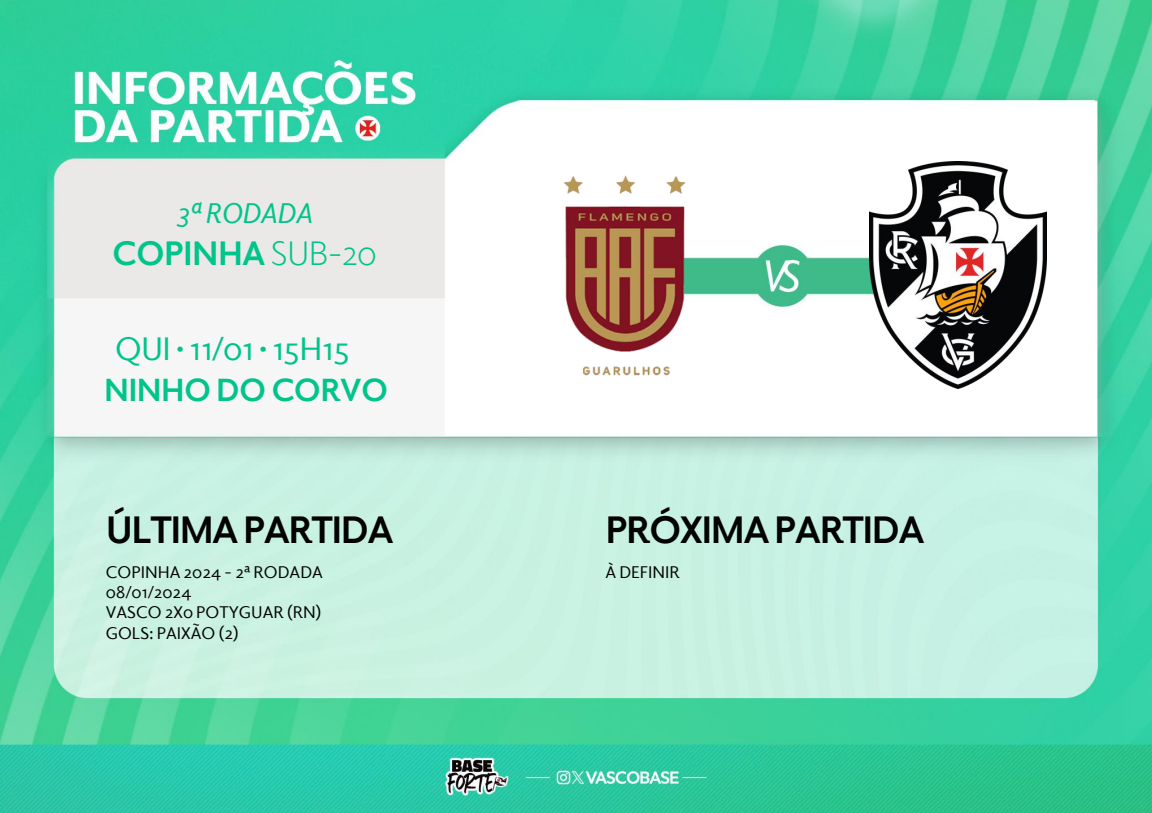
<style>
.page{position:relative;width:1152px;height:813px;background:#fff}
.page>*{position:absolute;margin:0;border:0;box-sizing:border-box;transform-origin:0 0}
.t1{font:700 38.62px "Elido";letter-spacing:-.04em;color:#030303}
.t2{font:700 34.2px "Elido";letter-spacing:-.02em;color:#00c48a}
.t3{font:32.85px "Elido";letter-spacing:-.02em;color:#00c48a}
.t4{font:700 32.33px "Elido";letter-spacing:-.02em;color:#00c48a}
.t5{font:italic 28.72px "Elido";letter-spacing:-.02em;color:#00c48a}
.t6{font:17.1px/20.2px "Elido";color:#030303}
.s1{font-weight:300}
.s2{font-family:"Liberation Serif";font-weight:700}
</style>
<div class="page">
<img style="left:0;top:0;width:1152px;height:812px">
<img style="left:870px;top:162px;width:177px;height:227px">
<img style="left:560px;top:172px;width:127px;height:206px">
<h3 class="t5" style="left:177px;top:194px;width:137px">3ª RODADA</h3>
<h2 class="t2" style="left:112px;top:230px;width:266px">COPINHA <span class="s1">SUB-20</span></h2>
<h3 class="t3" style="left:115px;top:326px;width:236px">QUI <span class="s2">∙</span> 11/01 <span class="s2">∙</span> 15H15</h3>
<h3 class="t4" style="left:104px;top:367px;width:286px">NINHO DO CORVO</h3>
<h1 class="t1" style="left:106px;top:503px;width:290px">ÚLTIMAPARTIDA</h1>
<p class="t6" style="left:106px;top:561px;width:219px">COPINHA 2024 - 2ª RODADA<br>08/01/2024<br>VASCO 2X0 POTYGUAR (RN)<br>GOLS: PAIXÃO (2)</p>
<h1 class="t1" style="left:605px;top:503px;width:321px">PRÓXIMAPARTIDA</h1>
<p class="t6" style="left:606px;top:561px;width:76px">À DEFINIR</p>
</div>
